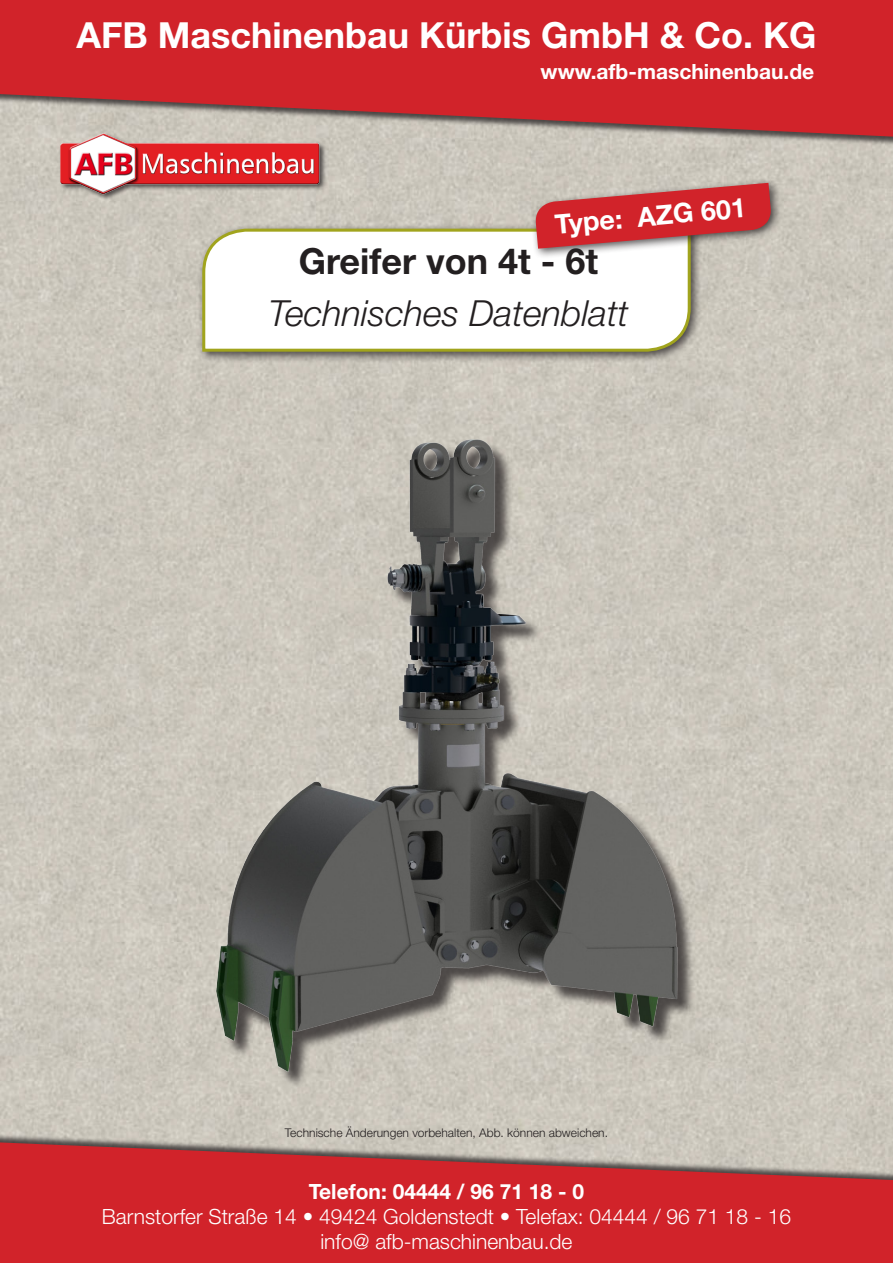
<style>
.page{position:relative;width:893px;height:1263px;background:#fff}
.page>*{position:absolute;margin:0;border:0;box-sizing:border-box;transform-origin:0 0}
.t1{font:700 36px "Helvetica Neue LT Std";color:#fff}
.Stichpunkte{font:italic 300 36px "Helvetica Neue LT Std";color:#231f20}
.Stichpunkte-2{font:700 36px "Helvetica Neue LT Std";color:#231f20}
.t2{font:700 27px "Helvetica Neue LT Std";color:#fff}
.t3{font:300 21px/25.2px "Helvetica Neue LT Std";color:#fff;text-align:center}
.t4{font:700 21px "Helvetica Neue LT Std";color:#fff}
.t5{font:300 12px "Helvetica Neue LT Std";color:#231f20}
</style>
<div class="page">
<img style="left:0;top:146px;width:893px;height:987px">
<div style="left:0;top:1133px;width:893px;height:130px;background:#231f20;opacity:.75"></div>
<svg style="left:0;top:1142px;width:893px;height:121px;background:#cb383d"></svg>
<div style="left:0;top:0;width:893px;height:146px;background:#231f20;opacity:.75"></div>
<svg style="left:0;top:0;width:893px;height:137px;background:#cb363a"></svg>
<img style="left:54px;top:129px;width:273px;height:71px">
<img style="left:54px;top:412px;width:785px;height:685px">
<div style="left:197px;top:223px;width:505px;height:140px;background:#231f20;opacity:.75"></div>
<svg style="left:201px;top:227px;width:491px;height:126px"></svg>
<div style="left:531px;top:178px;width:250px;height:81px;background:#231f20;opacity:.75"></div>
<svg style="left:536px;top:180px;width:234px;height:71px;background:#ca5b5c"></svg>
<h1 class="t1" style="left:76px;top:13px;width:741px">AFB Maschinenbau Kürbis GmbH &amp; Co. KG</h1>
<p class="t4" style="left:541px;top:58px;width:275px">www.afb-maschinenbau.de</p>
<p class="t2" style="left:554px;top:208px;width:193px;rotate:-5deg">Type: AZG 601</p>
<p class="Stichpunkte-2" style="left:299px;top:239px;width:301px">Greifer von 4t - 6t</p>
<p class="Stichpunkte" style="left:268px;top:292px;width:362px">Technisches Datenblatt</p>
<p class="t5" style="left:285px;top:1126px;width:325px">Technische Änderungen vorbehalten, Abb. können abweichen.</p>
<p class="t4" style="left:309px;top:1179px;width:277px">Telefon: 04444 / 96 71 18 - 0</p>
<p class="t3" style="left:102px;top:1203px;width:691px">Barnstorfer Straße 14 • 49424 Goldenstedt • Telefax: 04444 / 96 71 18 - 16 info@ afb-maschinenbau.de</p>
</div>
